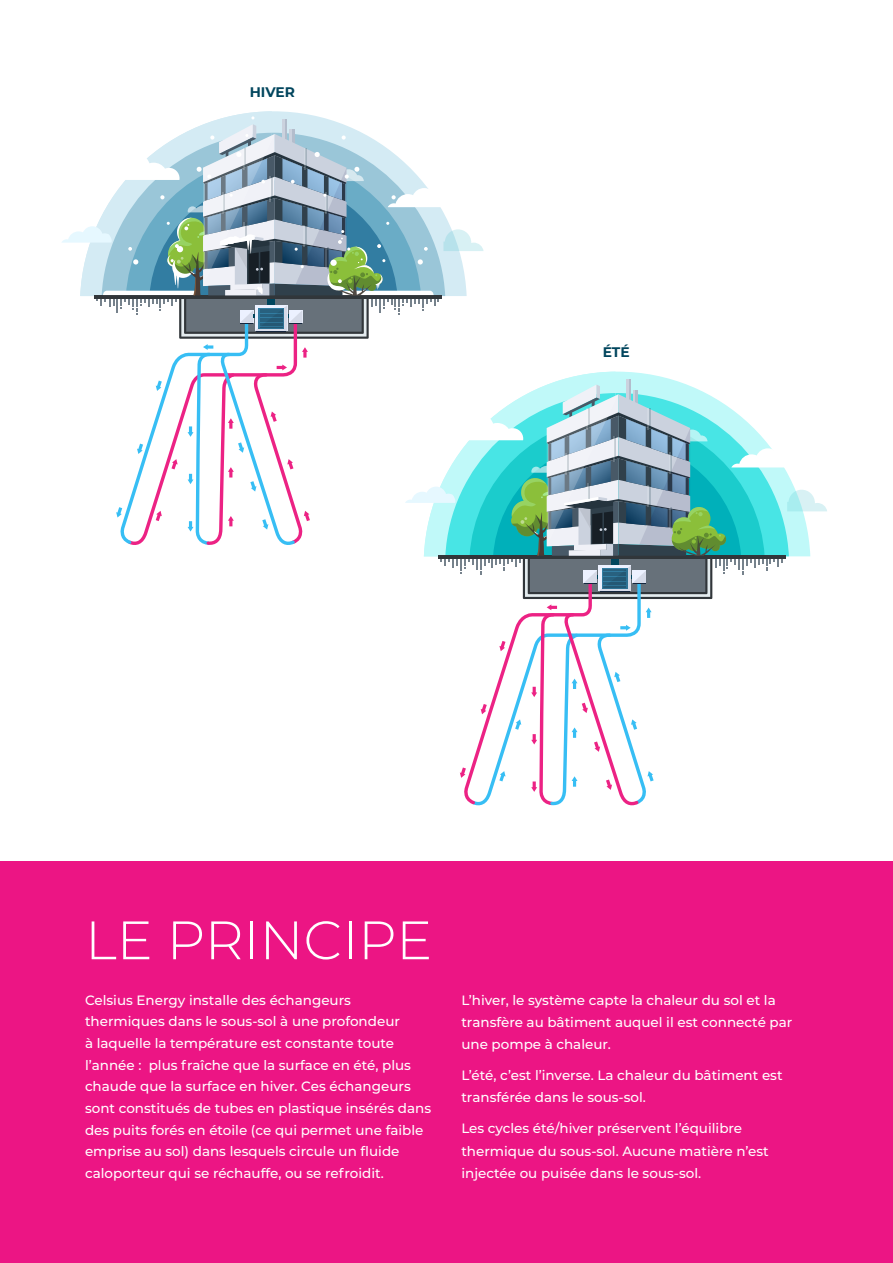
<style>
.page{position:relative;width:893px;height:1263px;background:#fff}
.page>*{position:absolute;margin:0;border:0;box-sizing:border-box;transform-origin:0 0}
.Header_1{font:300 54px "Montserrat";color:#fff}
.t1{font:700 13.8px "Montserrat";color:#00455d}
.t2{font:500 13.5px/21.6px "Montserrat";color:#fff}
</style>
<div class="page">
<div style="left:0;top:861px;width:893px;height:402px;background:#ec1584"></div>
<svg style="left:62px;top:111px;width:765px;height:695px"></svg>
<p class="t1" style="left:250px;top:82px;width:47px">HIVER</p>
<p class="t1" style="left:603px;top:342px;width:29px">ÉTÉ</p>
<p class="Header_1" style="left:85px;top:903px;width:349px">LE PRINCIPE</p>
<p class="t2" style="left:85px;top:988px;width:348px">Celsius Energy installe des échangeurs thermiques dans le sous-sol à une profondeur<br>à laquelle la température est constante toute l’année : plus fraîche que la surface en été, plus chaude que la surface en hiver. Ces échangeurs sont constitués de tubes en plastique insérés dans des puits forés en étoile (ce qui permet une faible emprise au sol) dans lesquels circule un fluide caloporteur qui se réchauffe, ou se refroidit.</p>
<p class="t2" style="left:461px;top:988px;width:332px;line-height:22.4px">L’hiver, le système capte la chaleur du sol et la transfère au bâtiment auquel il est connecté par une pompe à chaleur.</p>
<p class="t2" style="left:461px;top:1063px;width:323px;line-height:22.4px">L’été, c’est l’inverse. La chaleur du bâtiment est transférée dans le sous-sol.</p>
<p class="t2" style="left:461px;top:1117px;width:309px;line-height:22.4px">Les cycles été/hiver préservent l’équilibre thermique du sous-sol. Aucune matière n’est injectée ou puisée dans le sous-sol.</p>
</div>
